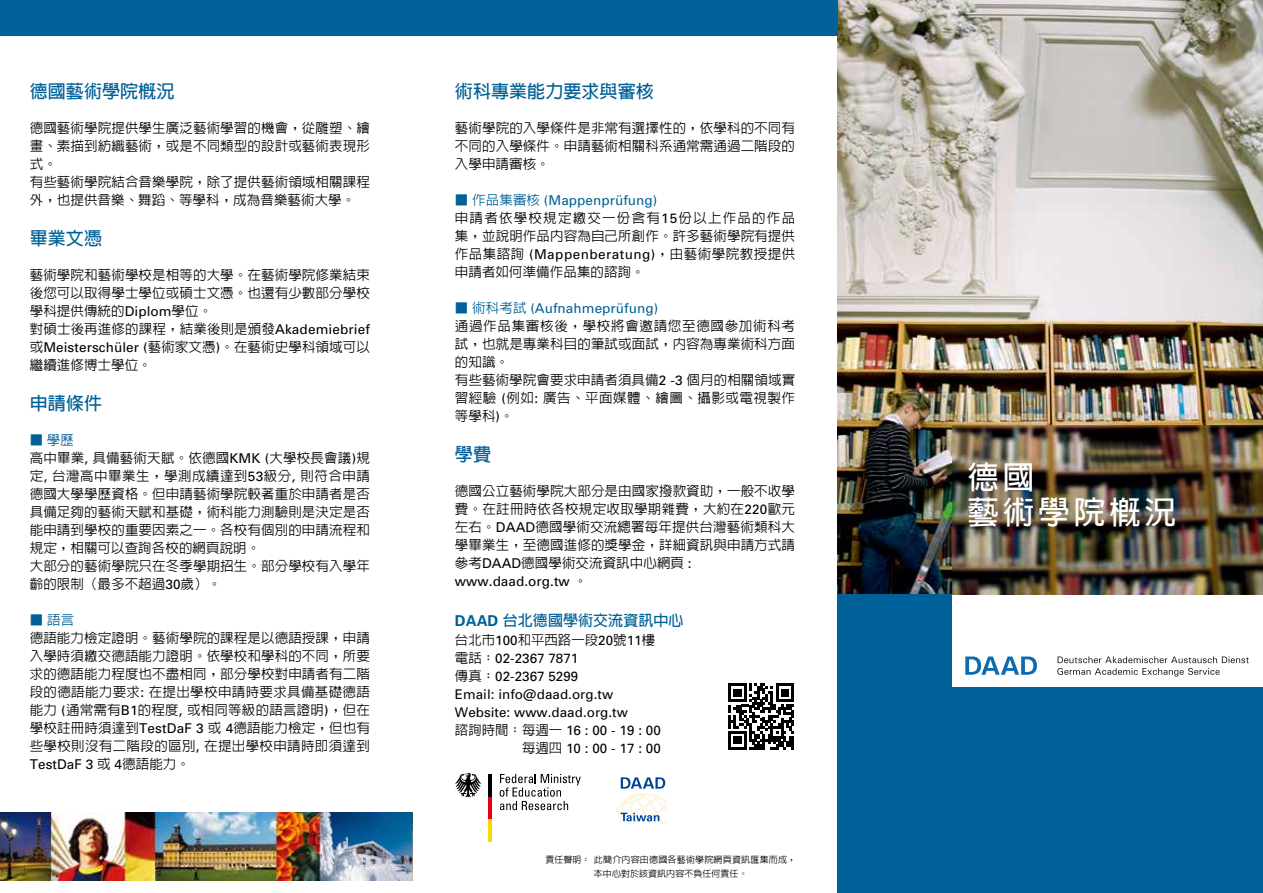
<style>
.page{position:relative;width:1263px;height:893px;background:#fff}
.page>*{position:absolute;margin:0;border:0;box-sizing:border-box;transform-origin:0 0}
.t1{font:700 31.5px/34.5px "AR Hei B5";letter-spacing:.125em;color:#fff}
.t2{font:700 18px "AR Hei B5";letter-spacing:.005em;color:#006198}
.t3{font:700 15px "AR Hei B5";letter-spacing:.005em;color:#006198}
.t4{font:500 13.5px/18px "AR Hei B5";letter-spacing:.01em;color:#000}
.t5{font:500 13.5px/18px "AR Hei B5";letter-spacing:.05em;color:#000}
.t6{font:13.5px "Univers";letter-spacing:.035em;color:#000}
.t7{font:13.5px "Univers";letter-spacing:.005em;color:#006198}
.t8{font:13.5px "Univers";letter-spacing:.005em;color:#000}
.t9{font:500 13.5px "AR Hei B5";color:#006198}
.t10{font:13.35px "Univers";letter-spacing:.005em;color:#040000}
.t11{font:500 13.35px "AR Hei B5";letter-spacing:.005em;color:#040000}
.t12{font:500 9px/13.5px "AR Hei B5";letter-spacing:.025em;color:#000;text-align:center}
.s1{font-family:"Univers";font-weight:400}
.s2{color:#006198}
.s3{font-family:"AR Hei B5";font-weight:500}
.s4{font-family:"Univers"}
</style>
<div class="page">
<img style="left:838px;top:0;width:425px;height:594px">
<div style="left:838px;top:594px;width:425px;height:299px;background:#006198"></div>
<div style="left:953px;top:590px;width:310px;height:97px;background:#fff"></div>
<svg style="left:965px;top:656px;width:72px;height:19px"></svg>
<svg style="left:1057px;top:656px;width:192px;height:21px"></svg>
<div style="left:0;top:0;width:838px;height:35px;background:#006198"></div>
<img style="left:952px;top:425px;width:311px;height:169px">
<img style="left:0;top:812px;width:412px;height:69px">
<svg style="left:728px;top:683px;width:66px;height:66px"></svg>
<svg style="left:616px;top:777px;width:51px;height:46px"></svg>
<hr style="left:488px;top:796px;width:4px;height:23px;background:#e60013">
<hr style="left:488px;top:819px;width:4px;height:22px;background:#f8d800">
<hr style="left:488px;top:774px;width:4px;height:22px;background:#000">
<svg style="left:455px;top:773px;width:26px;height:24px"></svg>
<svg style="left:500px;top:774px;width:81px;height:36px"></svg>
<h2 class="t2" style="left:30px;top:83px;width:146px">德國藝術學院概況</h2>
<p class="t4" style="left:30px;top:119px;width:342px">德國藝術學院提供學生廣泛藝術學習的機會，從雕塑、繪畫、素描到紡織藝術，或是不同類型的設計或藝術表現形式。<br>有些藝術學院結合音樂學院，除了提供藝術領域相關課程外，也提供音樂、舞蹈、等學科，成為音樂藝術大學。</p>
<h2 class="t2" style="left:30px;top:230px;width:74px">畢業文憑</h2>
<p class="t4" style="left:30px;top:266px;width:342px">藝術學院和藝術學校是相等的大學。在藝術學院修業結束後您可以取得學士學位或碩士文憑。也還有少數部分學校學科提供傳統的<span class="s1">Diplom</span>學位。<br>對碩士後再進修的課程，結業後則是頒發<span class="s1">Akademiebrief</span>或<span class="s1">Meisterschüler (</span>藝術家文憑<span class="s1">)</span>。在藝術史學科領域可以繼續進修博士學位。</p>
<h2 class="t2" style="left:30px;top:395px;width:74px">申請條件</h2>
<p class="t4" style="left:30px;top:431px;width:342px"><span class="s2">■ 學歷<br></span>高中畢業<span class="s1">,</span> 具備藝術天賦。依德國<span class="s1">KMK (</span>大學校長會議<span class="s1">)</span>規定<span class="s1">,</span> 台灣高中畢業生，學測成績達到<span class="s1">53</span>級分<span class="s1">,</span> 則符合申請德國大學學歷資格。但申請藝術學院較著重於申請者是否具備足夠的藝術天賦和基礎，術科能力測驗則是決定是否能申請到學校的重要因素之一。各校有個別的申請流程和規定，相關可以查詢各校的網頁說明。<br>大部分的藝術學院只在冬季學期招生。部分學校有入學年齡的限制（最多不超過<span class="s1">30</span>歲）。</p>
<p class="t9" style="left:30px;top:613px;width:46px">■ 語言</p>
<p class="t4" style="left:30px;top:629px;width:342px;text-align:justify">德語能力檢定證明。藝術學院的課程是以德語授課，申請入學時須繳交德語能力證明。依學校和學科的不同，所要求的德語能力程度也不盡相同，部分學校對申請者有二階段的德語能力要求<span class="s1">:</span> 在提出學校申請時要求具備基礎德語能力 <span class="s1">(</span>通常需有<span class="s1">B1</span>的程度<span class="s1">,</span> 或相同等級的語言證明<span class="s1">)</span>，但在學校註冊時須達到<span class="s1">TestDaF 3</span> 或 <span class="s1">4</span>德語能力檢定，但也有些學校則沒有二階段的區別<span class="s1">,</span> 在提出學校申請時即須達到</p>
<p class="t6" style="left:30px;top:757px;width:162px">TestDaF 3 <span class="s3">或</span> 4<span class="s3">德語能力。</span></p>
<h2 class="t2" style="left:455px;top:83px;width:200px">術科專業能力要求與審核</h2>
<p class="t4" style="left:455px;top:119px;width:342px;text-align:justify">藝術學院的入學條件是非常有選擇性的，依學科的不同有不同的入學條件。申請藝術相關科系通常需通過二階段的入學申請審核。</p>
<p class="t7" style="left:455px;top:193px;width:204px"><span class="s3">■ 作品集審核</span> (Mappenprüfung)</p>
<p class="t5" style="left:455px;top:209px;width:342px">申請者依學校規定繳交一份含有<span class="s1">15</span>份以上作品的作品集，並說明作品內容為自己所創作。許多藝術學院有提供</p>
<p class="t6" style="left:455px;top:247px;width:342px"><span class="s3">作品集諮詢</span> (Mappenberatung)<span class="s3">，由藝術學院教授提供</span></p>
<p class="t4" style="left:455px;top:263px;width:191px">申請者如何準備作品集的諮詢。</p>
<p class="t7" style="left:455px;top:301px;width:205px"><span class="s3">■ 術科考試</span> (Aufnahmeprüfung)</p>
<p class="t4" style="left:455px;top:317px;width:342px">通過作品集審核後，學校將會邀請您至德國參加術科考試，也就是專業科目的筆試或面試，內容為專業術科方面的知識。<br>有些藝術學院會要求申請者須具備<span class="s1">2 -3</span> 個月的相關領域實習經驗 <span class="s1">(</span>例如<span class="s1">:</span> 廣告、平面媒體、繪圖、攝影或電視製作等學科<span class="s1">)</span>。</p>
<h2 class="t2" style="left:455px;top:446px;width:38px">學費</h2>
<p class="t4" style="left:455px;top:482px;width:342px;text-align:justify">德國公立藝術學院大部分是由國家撥款資助，一般不收學費。在註冊時依各校規定收取學期雜費，大約在<span class="s1">220</span>歐元左右。<span class="s1">DAAD</span>德國學術交流總署每年提供台灣藝術類科大學畢業生，至德國進修的獎學金，詳細資訊與申請方式請參考<span class="s1">DAAD</span>德國學術交流資訊中心網頁 <span class="s1">:</span></p>
<p class="t8" style="left:455px;top:574px;width:134px">www.daad.org.tw <span class="s3">。</span></p>
<p class="t3" style="left:455px;top:613px;width:230px"><span class="s4">DAAD</span> 台北德國學術交流資訊中心</p>
<p class="t11" style="left:455px;top:633px;width:202px">台北市<span class="s1">100</span>和平西路一段<span class="s1">20</span>號<span class="s1">11</span>樓</p>
<p class="t10" style="left:455px;top:650px;width:125px"><span class="s3">電話：</span>02-2367 7871</p>
<p class="t10" style="left:455px;top:668px;width:125px"><span class="s3">傳真：</span>02-2367 5299</p>
<p class="t10" style="left:455px;top:686px;width:160px">Email: info@daad.org.tw</p>
<p class="t10" style="left:455px;top:704px;width:175px">Website: www.daad.org.tw</p>
<p class="t10" style="left:455px;top:722px;width:207px"><span class="s3">諮詢時間：每週一</span> 16 : 00 - 19 : 00</p>
<p class="t10" style="left:522px;top:740px;width:140px"><span class="s3">每週四</span> 10 : 00 - 17 : 00</p>
<p class="t12" style="left:545px;top:853px;width:252px">責任聲明：此簡介內容由德國各藝術學院網頁資訊匯集而成，本中心對於該資訊內容不負任何責任。</p>
<h1 class="t1" style="left:967px;top:460px;width:210px">德國<br>藝術學院概況</h1>
</div>
